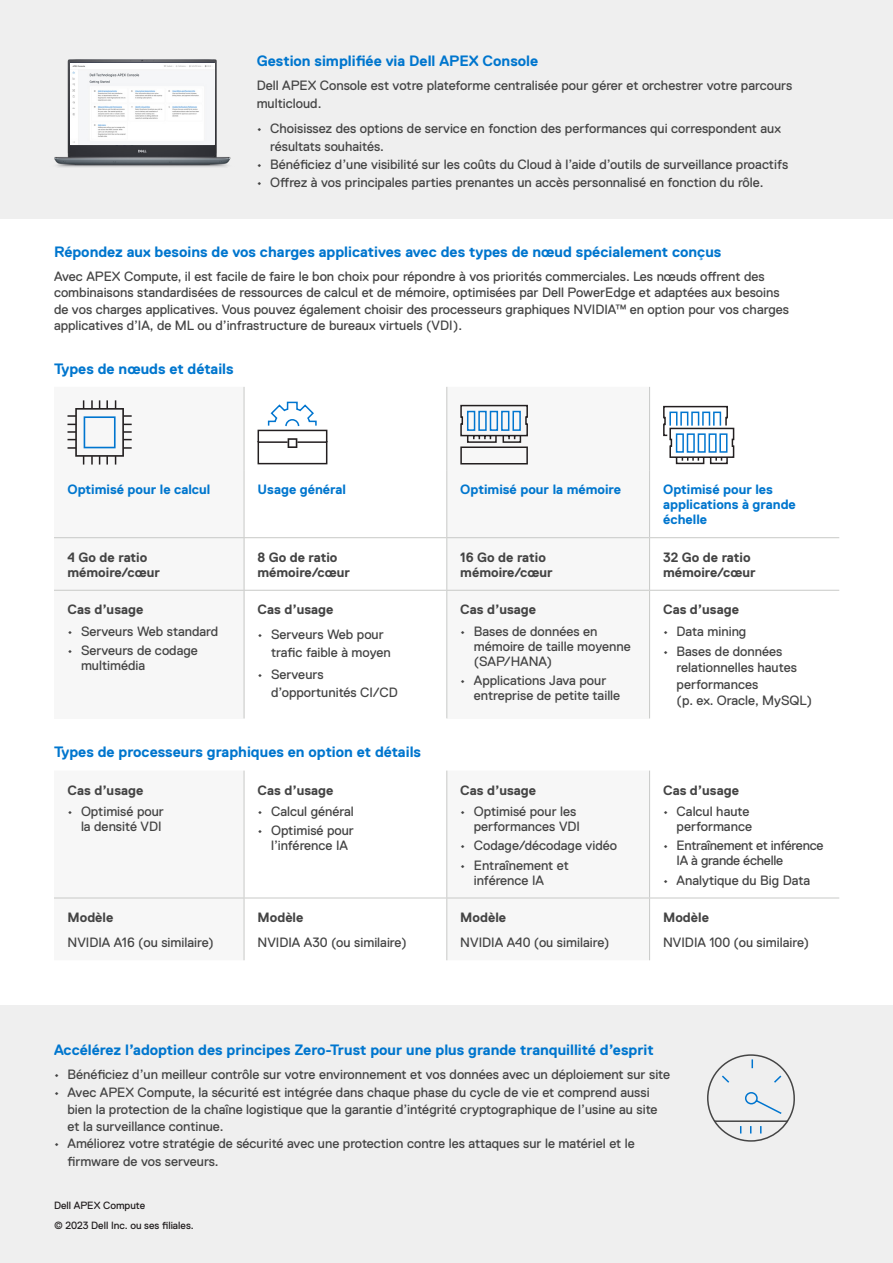
<style>
.page{position:relative;width:893px;height:1263px;background:#fff}
.page>*{position:absolute;margin:0;border:0;box-sizing:border-box;transform-origin:0 0}
.H3_Body_Subhead{font:700 15px "Dell Replica";color:#0076ce}
.P1_Body{font:13.5px/15px "Dell Replica";color:#444}
.Table_Header_2{font:700 13.5px/15px "Dell Replica";color:#444}
.P1_Body-2{font:700 13.5px/15px "Dell Replica";color:#0076ce}
.P1_Body-3{font:700 13.5px "Dell Replica";color:#444}
.P1_Body-4{font:13.5px/15px "Dell Replica";letter-spacing:-.02em;color:#444}
.t1{font:10.5px/20.2px "Dell Replica";color:#231f20}
</style>
<div class="page">
<div style="left:0;top:0;width:893px;height:218px;background:#eee"></div>
<div style="left:0;top:1005px;width:893px;height:258px;background:#eee"></div>
<img style="left:54px;top:60px;width:177px;height:107px">
<img style="left:70px;top:63px;width:144px;height:82px">
<svg style="left:447px;top:387px;width:203px;height:573px"></svg>
<div style="left:54px;top:538px;width:190px;height:52px;background:#f7f7f7"></div>
<div style="left:447px;top:538px;width:203px;height:52px;background:#f7f7f7"></div>
<div style="left:54px;top:590px;width:190px;height:128px;background:#f7f7f7"></div>
<div style="left:447px;top:590px;width:203px;height:128px;background:#f7f7f7"></div>
<svg style="left:54px;top:771px;width:190px;height:189px"></svg>
<hr style="left:244px;top:387px;width:1px;height:83px;background:#c8c9c7">
<hr style="left:446px;top:387px;width:1px;height:83px;background:#c8c9c7">
<hr style="left:649px;top:387px;width:1px;height:83px;background:#c8c9c7">
<hr style="left:244px;top:771px;width:1px;height:127px;background:#c8c9c7">
<hr style="left:446px;top:771px;width:1px;height:127px;background:#c8c9c7">
<hr style="left:649px;top:771px;width:1px;height:127px;background:#c8c9c7">
<hr style="left:54px;top:898px;width:190px;height:1px;background:#c8c9c7">
<hr style="left:244px;top:898px;width:203px;height:1px;background:#c8c9c7">
<hr style="left:244px;top:898px;width:1px;height:62px;background:#c8c9c7">
<hr style="left:447px;top:898px;width:203px;height:1px;background:#c8c9c7">
<hr style="left:446px;top:898px;width:1px;height:62px;background:#c8c9c7">
<hr style="left:650px;top:898px;width:189px;height:1px;background:#c8c9c7">
<hr style="left:649px;top:898px;width:1px;height:62px;background:#c8c9c7">
<hr style="left:244px;top:470px;width:1px;height:67px;background:#c8c9c7">
<hr style="left:446px;top:470px;width:1px;height:67px;background:#c8c9c7">
<hr style="left:649px;top:470px;width:1px;height:67px;background:#c8c9c7">
<hr style="left:244px;top:537px;width:203px;height:1px;background:#c8c9c7">
<hr style="left:244px;top:538px;width:1px;height:52px;background:#c8c9c7">
<hr style="left:447px;top:537px;width:203px;height:1px;background:#c8c9c7">
<hr style="left:446px;top:538px;width:1px;height:52px;background:#c8c9c7">
<hr style="left:650px;top:537px;width:189px;height:1px;background:#c8c9c7">
<hr style="left:649px;top:538px;width:1px;height:52px;background:#c8c9c7">
<hr style="left:54px;top:590px;width:190px;height:1px;background:#c8c9c7">
<hr style="left:244px;top:590px;width:203px;height:1px;background:#c8c9c7">
<hr style="left:244px;top:591px;width:1px;height:127px;background:#c8c9c7">
<hr style="left:447px;top:590px;width:203px;height:1px;background:#c8c9c7">
<hr style="left:446px;top:591px;width:1px;height:127px;background:#c8c9c7">
<hr style="left:650px;top:590px;width:189px;height:1px;background:#c8c9c7">
<hr style="left:649px;top:591px;width:1px;height:127px;background:#c8c9c7">
<svg style="left:54px;top:387px;width:190px;height:151px"></svg>
<svg style="left:257px;top:401px;width:71px;height:64px"></svg>
<svg style="left:460px;top:404px;width:69px;height:61px"></svg>
<svg style="left:663px;top:405px;width:72px;height:60px"></svg>
<svg style="left:707px;top:1054px;width:87px;height:88px"></svg>
<p class="H3_Body_Subhead" style="left:257px;top:52px;width:283px">Gestion simplifiée via Dell APEX Console</p>
<p class="P1_Body" style="left:257px;top:77px;width:537px;line-height:18px">Dell APEX Console est votre plateforme centralisée pour gérer et orchestrer votre parcours multicloud.</p>
<p class="P1_Body" style="left:270px;top:120px;width:512px;line-height:18px;text-indent:-14px">• Choisissez des options de service en fonction des performances qui correspondent aux résultats souhaités.</p>
<p class="P1_Body" style="left:257px;top:157px;width:533px">• Bénéficiez d’une visibilité sur les coûts du Cloud à l’aide d’outils de surveillance proactifs</p>
<p class="P1_Body" style="left:257px;top:175px;width:508px">• Offrez à vos principales parties prenantes un accès personnalisé en fonction du rôle.</p>
<p class="H3_Body_Subhead" style="left:54px;top:244px;width:669px">Répondez aux besoins de vos charges applicatives avec des types de nœud spécialement conçus</p>
<p class="P1_Body" style="left:54px;top:268px;width:736px;line-height:16.5px">Avec APEX Compute, il est facile de faire le bon choix pour répondre à vos priorités commerciales. Les nœuds offrent des combinaisons standardisées de ressources de calcul et de mémoire, optimisées par Dell PowerEdge et adaptées aux besoins de vos charges applicatives. Vous pouvez également choisir des processeurs graphiques NVIDIA™ en option pour vos charges applicatives d’IA, de ML ou d’infrastructure de bureaux virtuels (VDI).</p>
<p class="H3_Body_Subhead" style="left:54px;top:361px;width:181px">Types de nœuds et détails</p>
<p class="P1_Body-2" style="left:68px;top:482px;width:144px">Optimisé pour le calcul</p>
<p class="P1_Body-2" style="left:258px;top:482px;width:90px">Usage général</p>
<p class="P1_Body-2" style="left:460px;top:482px;width:162px">Optimisé pour la mémoire</p>
<p class="P1_Body-2" style="left:663px;top:482px;width:134px">Optimisé pour les applications à grande échelle</p>
<p class="Table_Header_2" style="left:68px;top:550px;width:94px">4 Go de ratio mémoire/cœur</p>
<p class="Table_Header_2" style="left:258px;top:550px;width:94px">8 Go de ratio mémoire/cœur</p>
<p class="Table_Header_2" style="left:460px;top:550px;width:94px">16 Go de ratio mémoire/cœur</p>
<p class="Table_Header_2" style="left:663px;top:550px;width:94px">32 Go de ratio mémoire/cœur</p>
<p class="P1_Body-3" style="left:68px;top:602px;width:77px">Cas d’usage</p>
<p class="P1_Body" style="left:68px;top:624px;width:152px">• Serveurs Web standard</p>
<p class="P1_Body" style="left:81px;top:643px;width:118px;text-indent:-14px">• Serveurs de codage multimédia</p>
<p class="P1_Body-3" style="left:258px;top:602px;width:77px">Cas d’usage</p>
<p class="P1_Body" style="left:271px;top:625px;width:121px;line-height:18px;text-indent:-14px">• Serveurs Web pour trafic faible à moyen</p>
<p class="P1_Body" style="left:271px;top:665px;width:128px;line-height:18px;text-indent:-14px">• Serveurs d’opportunités CI/CD</p>
<p class="P1_Body-3" style="left:460px;top:602px;width:77px">Cas d’usage</p>
<p class="P1_Body" style="left:474px;top:624px;width:158px;text-indent:-14px">• Bases de données en mémoire de taille moyenne (SAP/HANA)</p>
<p class="P1_Body" style="left:474px;top:673px;width:148px;text-indent:-14px">• Applications Java pour entreprise de petite taille</p>
<p class="P1_Body-3" style="left:663px;top:602px;width:77px">Cas d’usage</p>
<p class="P1_Body" style="left:663px;top:624px;width:85px">• Data mining</p>
<p class="P1_Body" style="left:677px;top:644px;width:137px;line-height:16.2px;text-indent:-14px">• Bases de données relationnelles hautes performances<br>(p. ex. Oracle, MySQL)</p>
<p class="H3_Body_Subhead" style="left:54px;top:744px;width:369px">Types de processeurs graphiques en option et détails</p>
<p class="Table_Header_2" style="left:68px;top:782px;width:77px">Cas d’usage</p>
<p class="P1_Body" style="left:68px;top:804px;width:98px;text-align:right">• Optimisé pour la densité VDI</p>
<p class="Table_Header_2" style="left:258px;top:782px;width:77px">Cas d’usage</p>
<p class="P1_Body" style="left:258px;top:804px;width:98px">• Calcul général</p>
<p class="P1_Body" style="left:258px;top:823px;width:98px;text-align:center">• Optimisé pour l’inférence IA</p>
<p class="P1_Body-3" style="left:68px;top:910px;width:47px">Modèle</p>
<p class="P1_Body" style="left:68px;top:935px;width:148px">NVIDIA A16 (ou similaire)</p>
<p class="P1_Body-3" style="left:258px;top:910px;width:47px">Modèle</p>
<p class="P1_Body" style="left:258px;top:935px;width:151px">NVIDIA A30 (ou similaire)</p>
<p class="Table_Header_2" style="left:460px;top:782px;width:77px">Cas d’usage</p>
<p class="P1_Body" style="left:460px;top:804px;width:121px;text-align:right">• Optimisé pour les performances VDI</p>
<p class="P1_Body" style="left:460px;top:838px;width:158px">• Codage/décodage vidéo</p>
<p class="P1_Body" style="left:474px;top:857px;width:97px;text-indent:-14px">• Entraînement et inférence IA</p>
<p class="P1_Body-3" style="left:460px;top:910px;width:47px">Modèle</p>
<p class="P1_Body" style="left:460px;top:935px;width:151px">NVIDIA A40 (ou similaire)</p>
<p class="Table_Header_2" style="left:663px;top:782px;width:77px">Cas d’usage</p>
<p class="P1_Body" style="left:663px;top:804px;width:90px;text-align:right">• Calcul haute performance</p>
<p class="P1_Body-4" style="left:677px;top:838px;width:148px;text-indent:-14px">• Entraînement et inférence<br>IA à grande échelle</p>
<p class="P1_Body" style="left:663px;top:872px;width:149px">• Analytique du Big Data</p>
<p class="P1_Body-3" style="left:663px;top:910px;width:47px">Modèle</p>
<p class="P1_Body" style="left:663px;top:935px;width:148px">NVIDIA 100 (ou similaire)</p>
<p class="H3_Body_Subhead" style="left:54px;top:1042px;width:601px">Accélérez l’adoption des principes Zero-Trust pour une plus grande tranquillité d’esprit</p>
<p class="P1_Body" style="left:54px;top:1067px;width:618px">• Bénéficiez d’un meilleur contrôle sur votre environnement et vos données avec un déploiement sur site</p>
<p class="P1_Body" style="left:68px;top:1083px;width:592px;line-height:17.2px;text-indent:-14px">• Avec APEX Compute, la sécurité est intégrée dans chaque phase du cycle de vie et comprend aussi bien la protection de la chaîne logistique que la garantie d’intégrité cryptographique de l’usine au site et la surveillance continue.</p>
<p class="P1_Body" style="left:68px;top:1135px;width:569px;line-height:17.2px;text-indent:-14px">• Améliorez votre stratégie de sécurité avec une protection contre les attaques sur le matériel et le firmware de vos serveurs.</p>
<p class="t1" style="left:54px;top:1195px;width:141px">Dell APEX Compute<br>© 2023 Dell Inc. ou ses filiales.</p>
</div>
